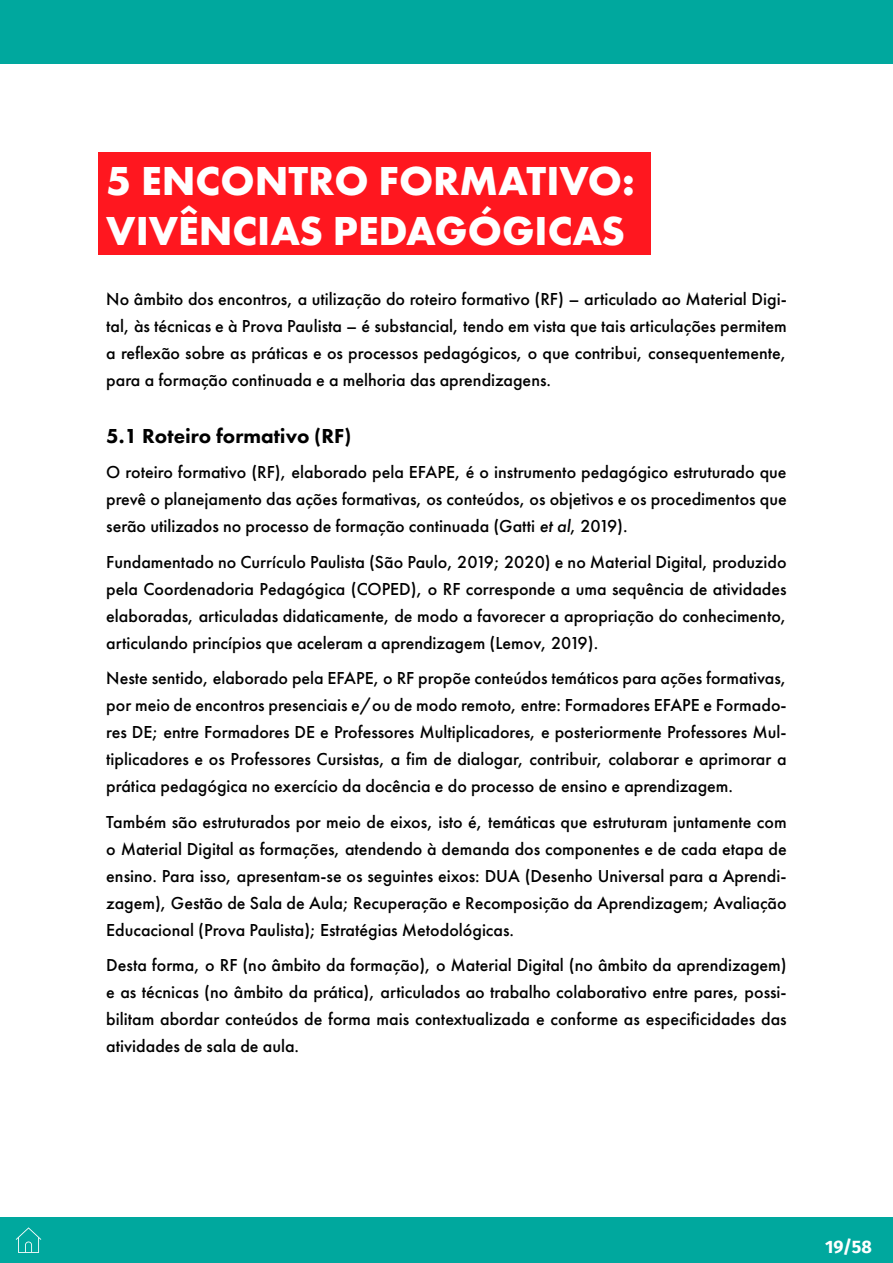
<style>
.page{position:relative;width:893px;height:1263px;background:#fff}
.page>*{position:absolute;margin:0;border:0;box-sizing:border-box;transform-origin:0 0}
.t1{font:700 42px/50.4px "Futura PT";color:#fff}
.t2{font:800 21px "Futura PT";color:#000}
.t3{font:500 18px/27px "Futura PT";color:#000;text-align:justify}
.t4{font:700 18px "Fira Sans";color:#fff}
.s1{font-style:italic}
</style>
<div class="page">
<div style="left:0;top:1217px;width:893px;height:46px;background:#00a89e"></div>
<svg style="left:16px;top:1227px;width:25px;height:26px"></svg>
<div style="left:0;top:0;width:893px;height:64px;background:#00a89e"></div>
<div style="left:98px;top:152px;width:553px;height:103px;background:#ff171f"></div>
<h1 class="t1" style="left:106px;top:154px;width:530px">5 ENCONTRO FORMATIVO:<br>VIVÊNCIAS PEDAGÓGICAS</h1>
<p class="t3" style="left:106px;top:286px;width:682px">No âmbito dos encontros, a utilização do roteiro formativo (RF) – articulado ao Material Digi&shy;tal, às técnicas e à Prova Paulista – é substancial, tendo em vista que tais articulações permitem a reflexão sobre as práticas e os processos pedagógicos, o que contribui, consequentemente, para a formação continuada e a melhoria das aprendizagens.</p>
<p class="t2" style="left:106px;top:423px;width:246px">5.1 Roteiro formativo (RF)</p>
<p class="t3" style="left:106px;top:459px;width:682px">O roteiro formativo (RF), elaborado pela EFAPE, é o instrumento pedagógico estruturado que prevê o planejamento das ações formativas, os conteúdos, os objetivos e os procedimentos que serão utilizados no processo de formação continuada (Gatti <span class="s1">et al</span>, 2019).</p>
<p class="t3" style="left:106px;top:548px;width:682px">Fundamentado no Currículo Paulista (São Paulo, 2019; 2020) e no Material Digital, produzido pela Coordenadoria Pedagógica (COPED), o RF corresponde a uma sequência de atividades elaboradas, articuladas didaticamente, de modo a favorecer a apropriação do conhecimento, articulando princípios que aceleram a aprendizagem (Lemov, 2019).</p>
<p class="t3" style="left:106px;top:665px;width:682px">Neste sentido, elaborado pela EFAPE, o RF propõe conteúdos temáticos para ações formativas, por meio de encontros presenciais e/ou de modo remoto, entre: Formadores EFAPE e Formado&shy;res DE; entre Formadores DE e Professores Multiplicadores, e posteriormente Professores Mul&shy;tiplicadores e os Professores Cursistas, a fim de dialogar, contribuir, colaborar e aprimorar a prática pedagógica no exercício da docência e do processo de ensino e aprendizagem.</p>
<p class="t3" style="left:106px;top:808px;width:682px">Também são estruturados por meio de eixos, isto é, temáticas que estruturam juntamente com o Material Digital as formações, atendendo à demanda dos componentes e de cada etapa de ensino. Para isso, apresentam-se os seguintes eixos: DUA (Desenho Universal para a Aprendi&shy;zagem), Gestão de Sala de Aula; Recuperação e Recomposição da Aprendizagem; Avaliação Educacional (Prova Paulista); Estratégias Metodológicas.</p>
<p class="t3" style="left:106px;top:952px;width:682px">Desta forma, o RF (no âmbito da formação), o Material Digital (no âmbito da aprendizagem) e as técnicas (no âmbito da prática), articulados ao trabalho colaborativo entre pares, possi&shy;bilitam abordar conteúdos de forma mais contextualizada e conforme as especificidades das atividades de sala de aula.</p>
<p class="t4" style="left:825px;top:1231px;width:48px">19/58</p>
</div>
